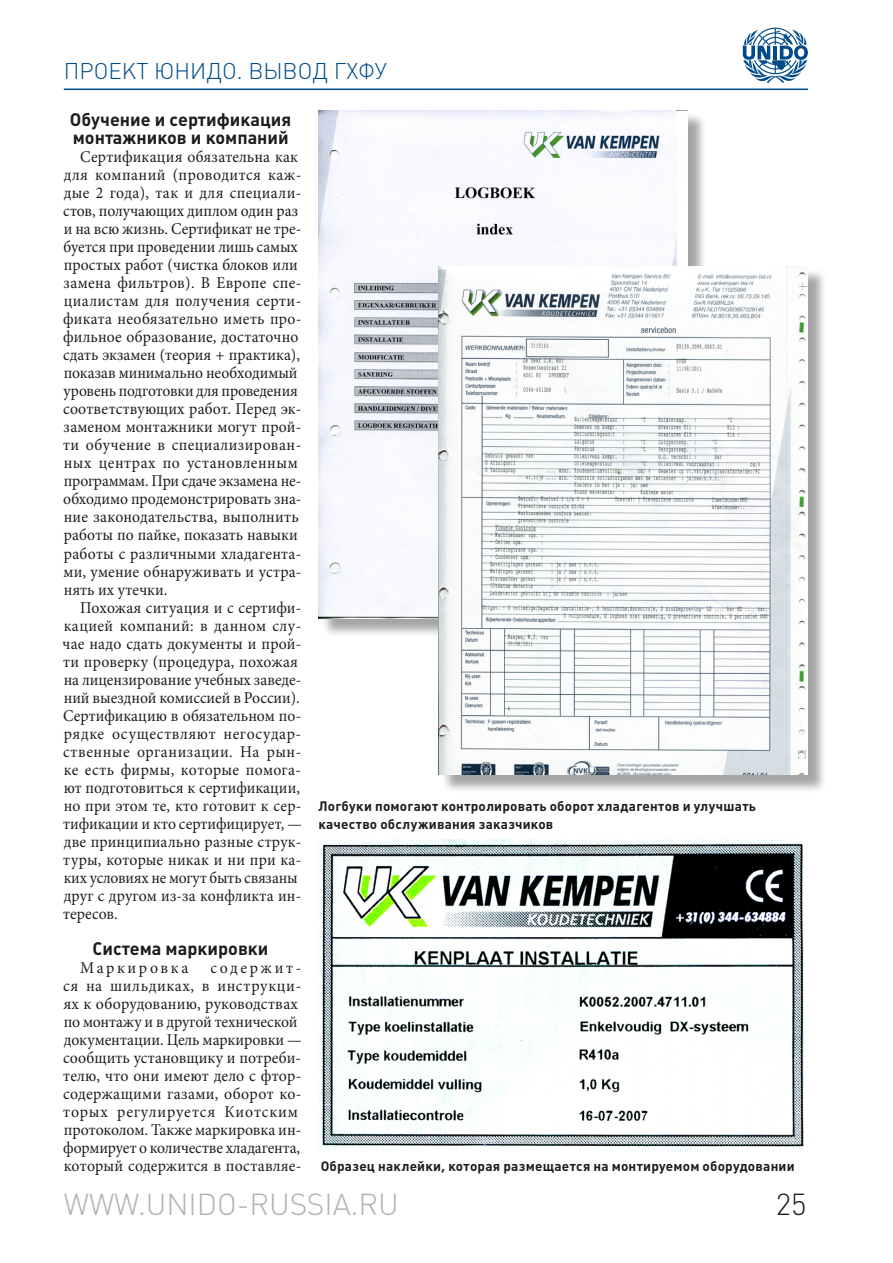
<style>
.page{position:relative;width:893px;height:1263px;background:#fff}
.page>*{position:absolute;margin:0;border:0;box-sizing:border-box;transform-origin:0 0}
.t1{font:30px "Plumb Light C";color:#b3b2b2}
.t2{font:30px "Plumb Light C";color:#1d1d1b}
.t3{font:22.5px "Plumb Light C";color:#004b89}
.t4{font:18px/18px "Plumb Bold C";color:#1d1d1b}
.t5{font:16.5px/18px "Minion Pro";color:#1d1d1b;scale:.95 1}
.t6{font:16.5px/18px "Minion Pro";color:#1d1d1b;scale:.96 1}
.t7{font:13.5px/18px "Plumb Bold C";letter-spacing:.015em;color:#1d1d1b}
</style>
<div class="page">
<hr style="left:64px;top:89px;width:744px;height:1px;background:#004b89">
<svg style="left:743px;top:28px;width:65px;height:55px"></svg>
<div style="left:321px;top:113px;width:386px;height:524px;background:#1d1d1b;opacity:.4"></div>
<img style="left:319px;top:110px;width:369px;height:509px">
<div style="left:441px;top:268px;width:386px;height:525px;background:#1d1d1b;opacity:.4"></div>
<img style="left:439px;top:266px;width:369px;height:508px">
<img style="left:317px;top:840px;width:490px;height:312px">
<h2 class="t3" style="left:64px;top:58px;width:30px">ПРОЕ</h2>
<h2 class="t3" style="left:122px;top:58px;width:69px">КТ ЮНИДО</h2>
<h2 class="t3" style="left:237px;top:58px;width:28px">. ВЫВОД</h2>
<h2 class="t3" style="left:334px;top:58px;width:54px">ГХФУ</h2>
<p class="t4" style="left:70px;top:111px;width:223px">Обучение и сертификация монтажников и компаний</p>
<p class="t5" style="left:63px;top:148px;width:252px;text-indent:17px">Сертификация обязательна как для компаний (проводится каж&shy;дые 2 года), так и для специали&shy;стов, получающих диплом один раз и на всю жизнь. Сертификат не тре&shy;буется при проведении лишь самых простых работ (чистка блоков или замена фильтров). В Европе спе&shy;циалистам для получения серти&shy;фиката необязательно иметь про&shy;фильное образование, достаточно сдать экзамен (теория + практика), показав минимально необходимый уровень подготовки для проведения соответствующих работ. Перед эк&shy;заменом монтажники могут прой&shy;ти обучение в специализирован&shy;ных центрах по установленным программам. При сдаче экзамена не&shy;обходимо продемонстрировать зна&shy;ние законодательства, выполнить работы по пайке, показать навыки работы с различными хладагента&shy;ми, умение обнаруживать и устра&shy;нять их утечки.</p>
<p class="t5" style="left:63px;top:598px;width:253px;text-indent:18px">Похожая ситуация и с сертифи&shy;кацией компаний: в данном слу&shy;чае надо сдать документы и прой&shy;ти проверку (процедура, похожая на лицензирование учебных заведе&shy;ний выездной комиссией в России).<br>Сертификацию в обязательном по&shy;рядке осуществляют негосудар&shy;ственные организации. На рын&shy;ке есть фирмы, которые помога&shy;ют подготовиться к сертификации, но при этом те, кто готовит к сер&shy;тификации и кто сертифицирует, — две принципиально разные струк&shy;туры, которые никак и ни при ка&shy;ких условиях не могут быть связаны друг с другом из-за конфликта ин&shy;тересов.</p>
<p class="t4" style="left:92px;top:939px;width:178px">Система маркировки</p>
<p class="t6" style="left:80px;top:958px;width:114px">Маркировка</p>
<p class="t6" style="left:63px;top:958px;width:250px;text-indent:147px">содержит&shy;ся на шильдиках, в инструкци&shy;ях к оборудованию, руководствах по монтажу и в другой технической документации. Цель маркировки — сообщить установщику и потреби&shy;телю, что они имеют дело с фтор&shy;содержащими газами, оборот ко&shy;торых регулируется Киотским протоколом. Также маркировка ин&shy;формирует о количестве хладагента, который содержится в поставляе-</p>
<p class="t7" style="left:318px;top:796px;width:439px">Логбуки помогают контролировать оборот хладагентов и улучшать качество обслуживания заказчиков</p>
<p class="t7" style="left:321px;top:1156px;width:475px">Образец наклейки, которая размещается на монтируемом оборудовании</p>
<h1 class="t1" style="left:64px;top:1187px;width:26px">WWW</h1>
<h1 class="t1" style="left:138px;top:1187px;width:239px">.UNIDO-RUSSIA.RU</h1>
<h1 class="t2" style="left:776px;top:1187px;width:32px">25</h1>
</div>
